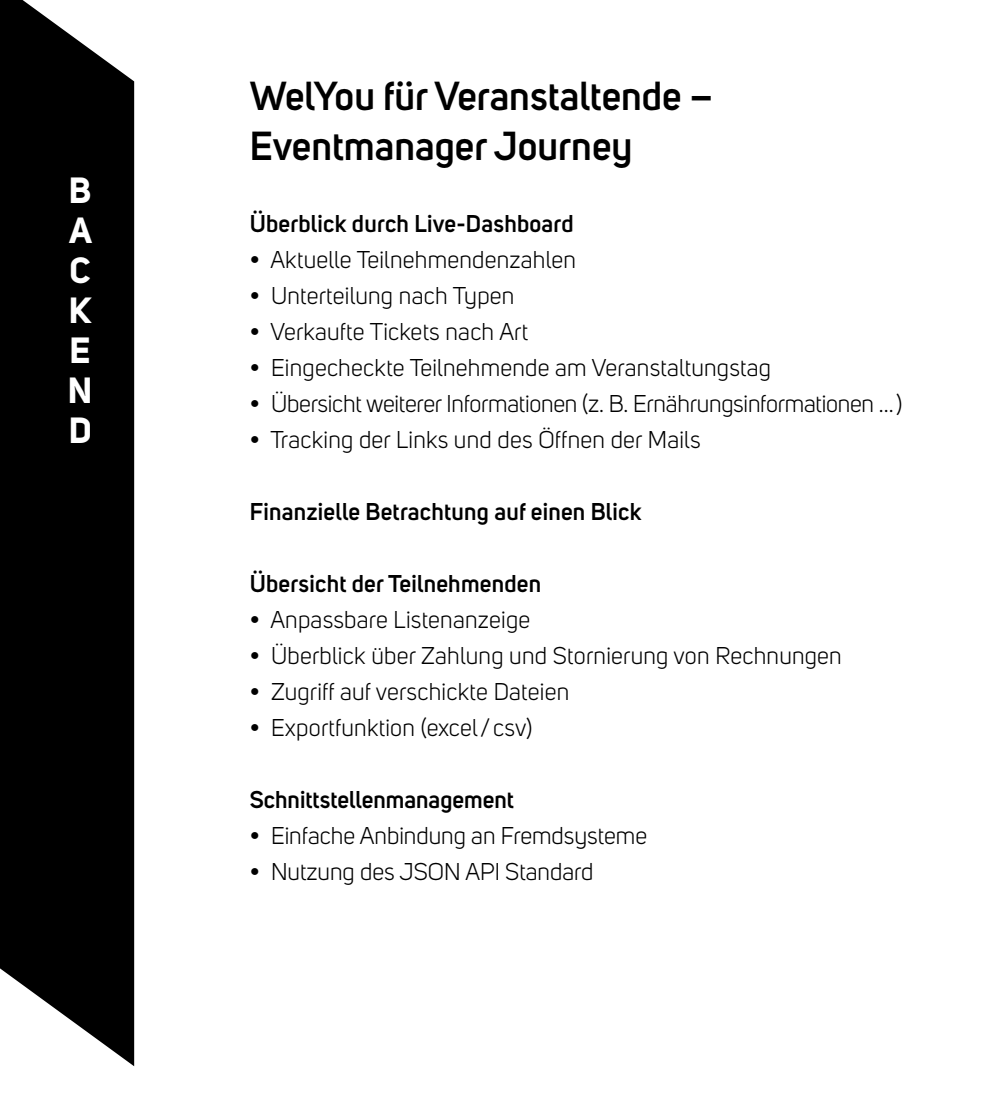
<style>
.page{position:relative;width:993px;height:1106px;background:#fff}
.page>*{position:absolute;margin:0;border:0;box-sizing:border-box;transform-origin:0 0}
.t1{font:600 40px/50px "Uni Sans";color:#000}
.t2{font:700 36px/40px "Uni Sans";color:#fff;text-align:justify}
.t3{font:24px "Uni Sans";letter-spacing:.01em;color:#000}
.t4{font:600 24px "Uni Sans";letter-spacing:.01em;color:#000}
.t5{font:24px "Uni Sans";letter-spacing:-.01em;color:#000}
</style>
<div class="page">
<svg style="left:0;top:0;width:134px;height:1066px;background:#131313"></svg>
<h2 class="t2" style="left:68px;top:170px;width:26px">B A C K E N D</h2>
<h1 class="t1" style="left:249px;top:71px;width:464px">WelYou für Veranstaltende –<br>Eventmanager Journey</h1>
<p class="t4" style="left:249px;top:209px;width:325px">Überblick durch Live-Dashboard</p>
<p class="t3" style="left:249px;top:246px;width:328px">• Aktuelle Teilnehmendenzahlen</p>
<p class="t3" style="left:249px;top:282px;width:266px">• Unterteilung nach Typen</p>
<p class="t3" style="left:249px;top:318px;width:280px">• Verkaufte Tickets nach Art</p>
<p class="t3" style="left:249px;top:354px;width:522px">• Eingecheckte Teilnehmende am Veranstaltungstag</p>
<p class="t5" style="left:249px;top:390px;width:654px">• Übersicht weiterer Informationen (z. B. Ernährungsinformationen …)</p>
<p class="t3" style="left:249px;top:426px;width:452px">• Tracking der Links und des Öffnen der Mails</p>
<p class="t4" style="left:249px;top:497px;width:393px">Finanzielle Betrachtung auf einen Blick</p>
<p class="t4" style="left:249px;top:569px;width:293px">Übersicht der Teilnehmenden</p>
<p class="t3" style="left:249px;top:606px;width:282px">• Anpassbare Listenanzeige</p>
<p class="t3" style="left:249px;top:642px;width:593px">• Überblick über Zahlung und Stornierung von Rechnungen</p>
<p class="t3" style="left:249px;top:678px;width:321px">• Zugriff auf verschickte Dateien</p>
<p class="t3" style="left:249px;top:714px;width:284px">• Exportfunktion (excel/ csv)</p>
<p class="t4" style="left:249px;top:785px;width:266px">Schnittstellenmanagement</p>
<p class="t3" style="left:249px;top:822px;width:399px">• Einfache Anbindung an Fremdsysteme</p>
<p class="t3" style="left:249px;top:858px;width:345px">• Nutzung des JSON API Standard</p>
</div>
